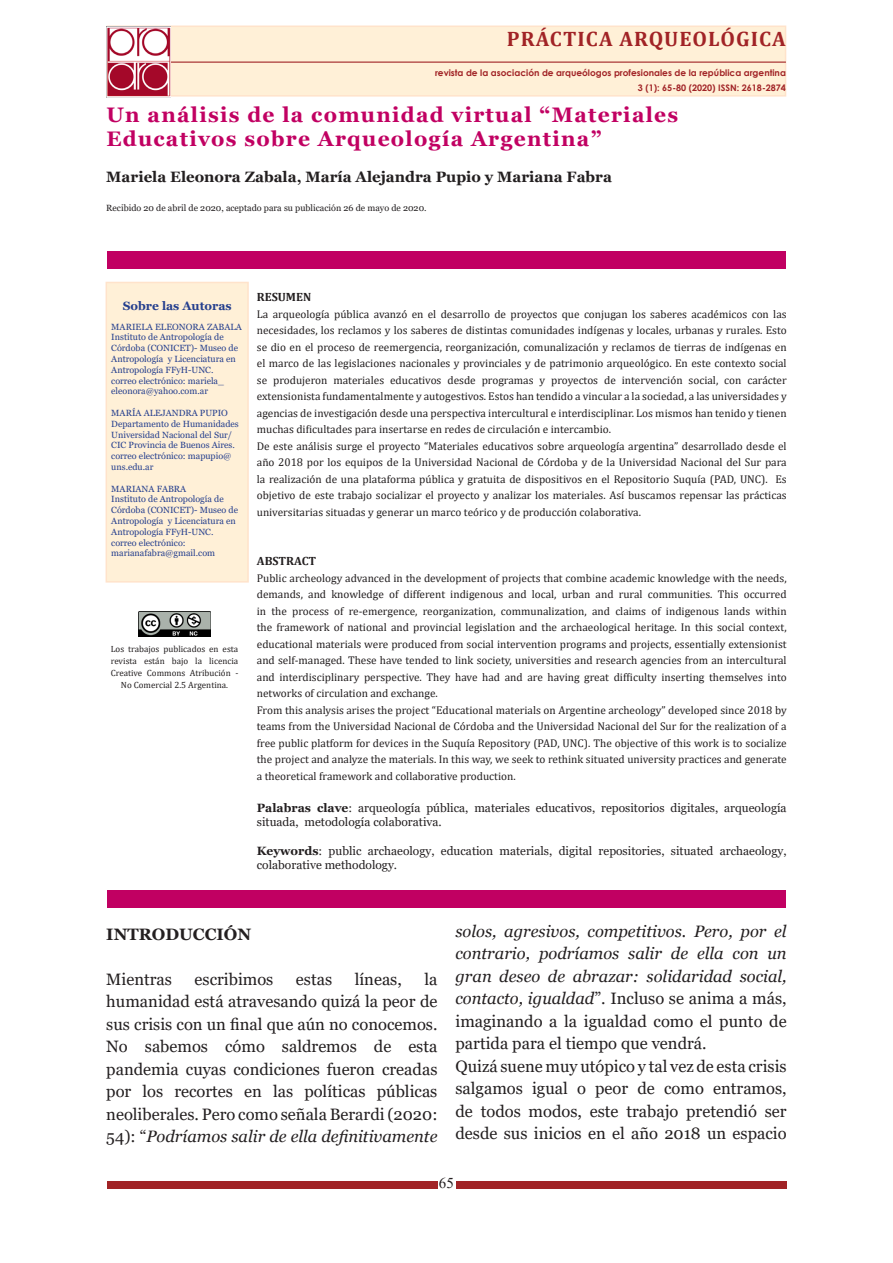
<style>
.page{position:relative;width:893px;height:1263px;background:#fff}
.page>*{position:absolute;margin:0;border:0;box-sizing:border-box;transform-origin:0 0}
.t1{font:700 21px/24px "Georgia";letter-spacing:.06em;color:#c10062}
.t2{font:700 21px "Cambria";letter-spacing:.05em;color:#a12326}
.t3{font:16.5px/22.5px "Georgia";color:#231f20;text-align:justify}
.t4{font:italic 16.5px/22.5px "Georgia";color:#231f20;text-align:justify}
.t5{font:700 16.5px "Georgia";color:#231f20}
.t6{font:700 15px "Georgia";color:#231f20}
.t7{font:15px "Times New Roman";color:#231f20}
.t8{font:12px/14.4px "Georgia";color:#231f20}
.t9{font:700 12px "Georgia";color:#253f8e}
.t10{font:700 12px "Cambria";color:#231f20}
.List_Continue{font:11.25px/16.5px "Cambria";color:#231f20;text-align:justify}
.t11{font:9px/10.8px "Georgia";color:#253f8e}
.t12{font:9px/12px "Cambria";color:#231f20;text-align:center}
.t13{font:700 9px/15px "Century Gothic";color:#a12326;text-align:right}
.t14{font:9px "Georgia";color:#231f20}
.s1{font-weight:700}
.s2{font-style:italic}
.s3{font-style:normal}
</style>
<div class="page">
<div style="left:107px;top:26px;width:679px;height:71px;background:#fff0d7;border:2px solid #ffe3cb"></div>
<hr style="left:107px;top:62px;width:679px;height:1px;background:#a12326">
<div style="left:107px;top:1181px;width:330px;height:7px;background:#a12326"></div>
<div style="left:456px;top:1181px;width:330px;height:7px;background:#a12326"></div>
<img style="left:106px;top:27px;width:64px;height:71px">
<div style="left:106px;top:282px;width:142px;height:300px;background:#fff0d7"></div>
<div style="left:106px;top:282px;width:143px;height:301px;border:2px solid #ffe3cb"></div>
<img style="left:139px;top:612px;width:72px;height:25px">
<div style="left:107px;top:252px;width:679px;height:17px;background:#c10062"></div>
<div style="left:107px;top:890px;width:679px;height:18px;background:#c10062"></div>
<h1 class="t2" style="left:507px;top:24px;width:281px">PRÁCTICA ARQUEOLÓGICA</h1>
<p class="t13" style="left:435px;top:65px;width:352px">revista de la asociación de arqueólogos profesionales de la república argentina<br>3 (1): 65-80 (2020) ISSN: 2618-2874</p>
<p class="t1" style="left:106px;top:103px;width:573px">Un análisis de la comunidad virtual “Materiales<br>Educativos sobre Arqueología Argentina”</p>
<p class="t6" style="left:106px;top:168px;width:507px">Mariela Eleonora Zabala, María Alejandra Pupio y Mariana Fabra</p>
<p class="t14" style="left:106px;top:203px;width:322px">Recibido 20 de abril de 2020, aceptado para su publicación 26 de mayo de 2020.</p>
<p class="t9" style="left:123px;top:298px;width:110px">Sobre las Autoras</p>
<p class="t11" style="left:111px;top:321px;width:132px">MARIELA ELEONORA ZABALA</p>
<p class="t11" style="left:111px;top:332px;width:128px">Instituto de Antropología de<br>Córdoba (CONICET)- Museo de<br>Antropología y Licenciatura en<br>Antropología FFyH-UNC.</p>
<p class="t11" style="left:111px;top:375px;width:114px">correo electrónico: mariela_ eleonora@yahoo.com.ar</p>
<p class="t11" style="left:111px;top:408px;width:118px">MARÍA ALEJANDRA PUPIO</p>
<p class="t11" style="left:111px;top:418px;width:129px">Departamento de Humanidades<br>Universidad Nacional del Sur/<br>CIC Provincia de Buenos Aires. correo electrónico: mapupio@ uns.edu.ar</p>
<p class="t11" style="left:111px;top:483px;width:77px">MARIANA FABRA</p>
<p class="t11" style="left:111px;top:494px;width:128px">Instituto de Antropología de<br>Córdoba (CONICET)- Museo de<br>Antropología y Licenciatura en<br>Antropología FFyH-UNC.</p>
<p class="t11" style="left:111px;top:537px;width:105px">correo electrónico: marianafabra@gmail.com</p>
<p class="t12" style="left:111px;top:643px;width:129px">Los trabajos publicados en esta revista están bajo la licencia<br>Creative Commons Atribución -<br>No Comercial 2.5 Argentina.</p>
<p class="t10" style="left:257px;top:289px;width:56px">RESUMEN</p>
<p class="List_Continue" style="left:257px;top:306px;width:531px">La arqueología pública avanzó en el desarrollo de proyectos que conjugan los saberes académicos con las necesidades, los reclamos y los saberes de distintas comunidades indígenas y locales, urbanas y rurales. Esto se dio en el proceso de reemergencia, reorganización, comunalización y reclamos de tierras de indígenas en el marco de las legislaciones nacionales y provinciales y de patrimonio arqueológico. En este contexto social se produjeron materiales educativos desde programas y proyectos de intervención social, con carácter extensionista fundamentalmente y autogestivos. Estos han tendido a vincular a la sociedad, a las universidades y agencias de investigación desde una perspectiva intercultural e interdisciplinar. Los mismos han tenido y tienen muchas dificultades para insertarse en redes de circulación e intercambio.</p>
<p class="List_Continue" style="left:257px;top:438px;width:531px">De este análisis surge el proyecto “Materiales educativos sobre arqueología argentina” desarrollado desde el año 2018 por los equipos de la Universidad Nacional de Córdoba y de la Universidad Nacional del Sur para la realización de una plataforma pública y gratuita de dispositivos en el Repositorio Suquía (PAD, UNC). Es objetivo de este trabajo socializar el proyecto y analizar los materiales. Así buscamos repensar las prácticas universitarias situadas y generar un marco teórico y de producción colaborativa.</p>
<p class="t10" style="left:257px;top:553px;width:61px">ABSTRACT</p>
<p class="List_Continue" style="left:257px;top:570px;width:531px">Public archeology advanced in the development of projects that combine academic knowledge with the needs, demands, and knowledge of different indigenous and local, urban and rural communities. This occurred in the process of re-emergence, reorganization, communalization, and claims of indigenous lands within the framework of national and provincial legislation and the archaeological heritage. In this social context, educational materials were produced from social intervention programs and projects, essentially extensionist and self-managed. These have tended to link society, universities and research agencies from an intercultural and interdisciplinary perspective. They have had and are having great difficulty inserting themselves into networks of circulation and exchange.</p>
<p class="List_Continue" style="left:257px;top:702px;width:531px">From this analysis arises the project “Educational materials on Argentine archeology” developed since 2018 by teams from the Universidad Nacional de Córdoba and the Universidad Nacional del Sur for the realization of a free public platform for devices in the Suquía Repository (PAD, UNC). The objective of this work is to socialize the project and analyze the materials. In this way, we seek to rethink situated university practices and generate a theoretical framework and collaborative production.</p>
<p class="t8" style="left:257px;top:801px;width:531px"><span class="s1">Palabras clave</span>: arqueología pública, materiales educativos, repositorios digitales, arqueología situada, metodología colaborativa.</p>
<p class="t8" style="left:257px;top:844px;width:531px"><span class="s1">Keywords</span>: public archaeology, education materials, digital repositories, situated archaeology, colaborative methodology.</p>
<p class="t5" style="left:106px;top:923px;width:147px">INTRODUCCIÓN</p>
<p class="t3" style="left:106px;top:968px;width:67px">Mientras</p>
<p class="t3" style="left:195px;top:968px;width:80px">escribimos</p>
<p class="t3" style="left:296px;top:968px;width:38px">estas</p>
<p class="t3" style="left:355px;top:968px;width:49px">líneas,</p>
<p class="t3" style="left:106px;top:968px;width:333px;text-indent:318px">la humanidad está atravesando quizá la peor de sus crisis con un final que aún no conocemos.<br>No sabemos cómo saldremos de esta pandemia cuyas condiciones fueron creadas por los recortes en las políticas públicas neoliberales. Pero como señala Berardi (2020:<br>54): “<span class="s2">Podríamos salir de ella definitivamente</span></p>
<p class="t4" style="left:455px;top:920px;width:333px">solos, agresivos, competitivos. Pero, por el contrario, podríamos salir de ella con un gran deseo de abrazar: solidaridad social, contacto, igualdad<span class="s3">”. Incluso se anima a más, imaginando a la igualdad como el punto de partida para el tiempo que vendrá.</span></p>
<p class="t3" style="left:455px;top:1055px;width:333px">Quizá suene muy utópico y tal vez de esta crisis salgamos igual o peor de como entramos, de todos modos, este trabajo pretendió ser desde sus inicios en el año 2018 un espacio</p>
<h3 class="t7" style="left:439px;top:1172px;width:16px">65</h3>
</div>
